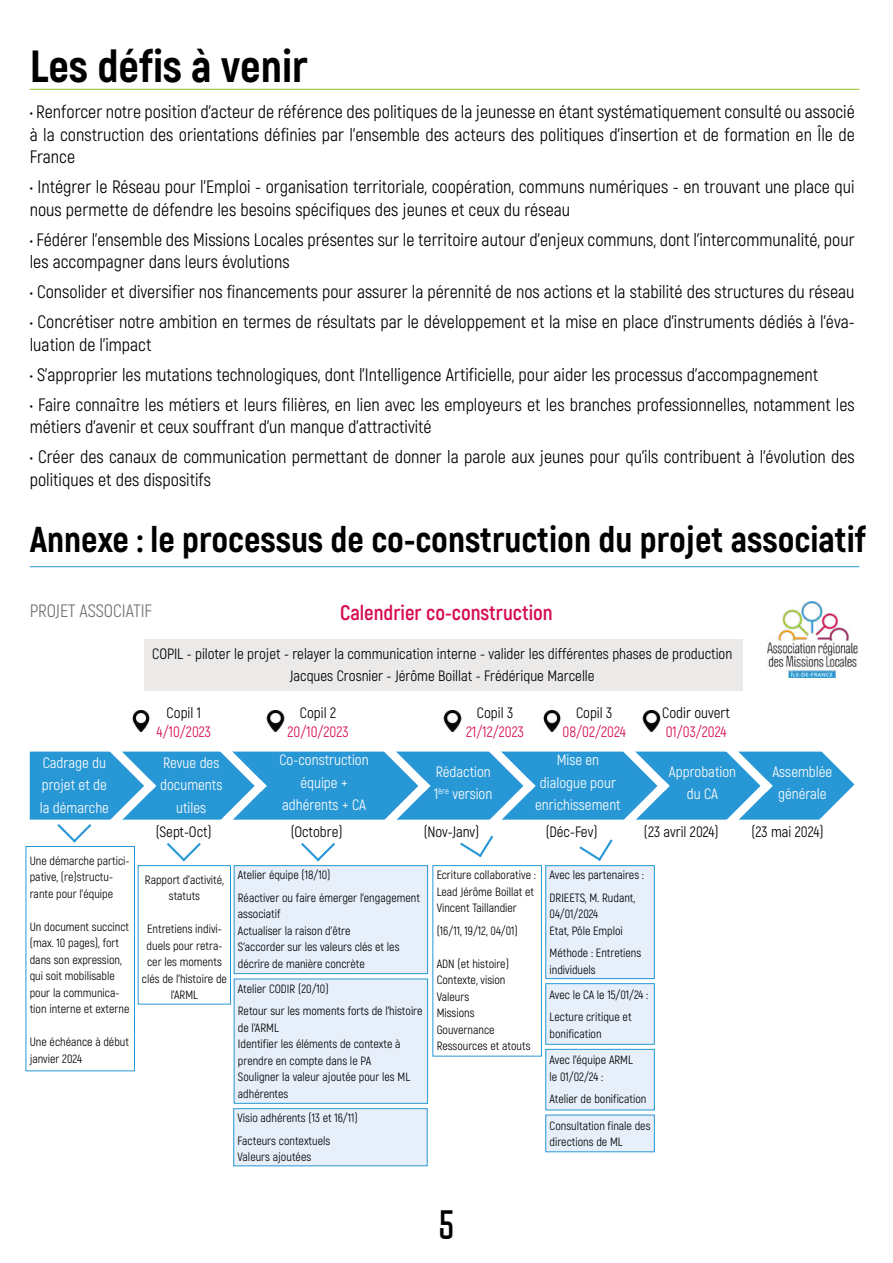
<style>
.page{position:relative;width:893px;height:1263px;background:#fff}
.page>*{position:absolute;margin:0;border:0;box-sizing:border-box;transform-origin:0 0}
.t1{font:800 45px "Akrobat";color:#000}
.t2{font:700 37.5px "Politica";color:#000}
.t3{font:800 36px "Akrobat";color:#000}
.t4{font:700 21px "Akrobat";color:#d60b52}
.t5{font:18px/22.5px "Akrobat";color:#000}
.t6{font:18px "Akrobat";color:#767472}
.t7{font:15px/22.5px "Akrobat";color:#000;text-align:center}
.t8{font:15px/22.5px "Akrobat";color:#fff;text-align:center}
.t9{font:15px "Akrobat";color:#d60b52}
.t10{font:12px/16.5px "Akrobat";color:#000}
</style>
<div class="page">
<div style="left:546px;top:983px;width:108px;height:61px;background:#e7effa;border:1px solid #2897d5"></div>
<div style="left:546px;top:1049px;width:108px;height:61px;background:#e7effa;border:1px solid #2897d5"></div>
<div style="left:546px;top:1115px;width:108px;height:37px;background:#e7effa"></div>
<div style="left:546px;top:865px;width:108px;height:114px;background:#e7effa;border:1px solid #2897d5"></div>
<div style="left:145px;top:639px;width:598px;height:52px;background:#ece9e9"></div>
<hr style="left:30px;top:89px;width:829px;height:1px;background:#95c11f">
<hr style="left:30px;top:566px;width:829px;height:1px;background:#2897d5">
<img style="left:767px;top:601px;width:91px;height:76px">
<div style="left:29px;top:751px;width:763px;height:69px;background:#2897d5"></div>
<svg style="left:792px;top:751px;width:63px;height:69px"></svg>
<svg style="left:356px;top:751px;width:74px;height:69px;background:#4da9dc"></svg>
<svg style="left:698px;top:751px;width:75px;height:69px;background:#4da8dc"></svg>
<img style="left:132px;top:711px;width:18px;height:7px">
<img style="left:266px;top:711px;width:20px;height:21px">
<img style="left:443px;top:711px;width:20px;height:21px">
<img style="left:543px;top:711px;width:18px;height:21px">
<img style="left:642px;top:711px;width:20px;height:7px">
<div style="left:26px;top:846px;width:109px;height:225px;border:1px solid #2897d5"></div>
<div style="left:138px;top:865px;width:93px;height:139px;border:1px solid #2897d5"></div>
<svg style="left:57px;top:718px;width:99px;height:136px"></svg>
<svg style="left:167px;top:718px;width:100px;height:143px"></svg>
<svg style="left:579px;top:718px;width:91px;height:143px"></svg>
<div style="left:433px;top:865px;width:109px;height:191px;border:1px solid #2897d5"></div>
<svg style="left:460px;top:718px;width:75px;height:139px"></svg>
<svg style="left:301px;top:843px;width:34px;height:18px"></svg>
<div style="left:234px;top:865px;width:194px;height:109px;background:#e7effa;border:1px solid #2897d5"></div>
<div style="left:234px;top:979px;width:194px;height:124px;background:#e7effa"></div>
<div style="left:234px;top:1108px;width:193px;height:58px;background:#e7effa;border:1px solid #2897d5"></div>
<h1 class="t1" style="left:30px;top:38px;width:279px">Les défis à venir</h1>
<p class="t5" style="left:30px;top:101px;width:826px;text-align:justify">• Renforcer notre position d’acteur de référence des politiques de la jeunesse en étant systématiquement consulté ou associé à la construction des orientations définies par l’ensemble des acteurs des politiques d’insertion et de formation en Île de France</p>
<p class="t5" style="left:30px;top:176px;width:826px">• Intégrer le Réseau pour l’Emploi - organisation territoriale, coopération, communs numériques - en trouvant une place qui nous permette de défendre les besoins spécifiques des jeunes et ceux du réseau</p>
<p class="t5" style="left:30px;top:228px;width:826px">• Fédérer l’ensemble des Missions Locales présentes sur le territoire autour d’enjeux communs, dont l’intercommunalité, pour les accompagner dans leurs évolutions</p>
<p class="t5" style="left:30px;top:281px;width:826px">• Consolider et diversifier nos financements pour assurer la pérennité de nos actions et la stabilité des structures du réseau</p>
<p class="t5" style="left:30px;top:311px;width:826px">• Concrétiser notre ambition en termes de résultats par le développement et la mise en place d’instruments dédiés à l’éva&shy;luation de l’impact</p>
<p class="t5" style="left:30px;top:363px;width:790px">• S’approprier les mutations technologiques, dont l’Intelligence Artificielle, pour aider les processus d’accompagnement</p>
<p class="t5" style="left:30px;top:393px;width:826px">• Faire connaître les métiers et leurs filières, en lien avec les employeurs et les branches professionnelles, notamment les métiers d’avenir et ceux souffrant d’un manque d’attractivité</p>
<p class="t5" style="left:30px;top:446px;width:826px">• Créer des canaux de communication permettant de donner la parole aux jeunes pour qu’ils contribuent à l’évolution des politiques et des dispositifs</p>
<h3 class="t3" style="left:30px;top:517px;width:838px">Annexe : le processus de co-construction du projet associatif</h3>
<p class="t6" style="left:30px;top:600px;width:124px">PROJET ASSOCIATIF</p>
<p class="t4" style="left:340px;top:600px;width:214px">Calendrier co-construction</p>
<p class="t7" style="left:152px;top:642px;width:582px">COPIL - piloter le projet - relayer la communication interne - valider les différentes phases de production<br>Jacques Crosnier - Jérôme Boillat - Frédérique Marcelle</p>
<p class="t7" style="left:167px;top:701px;width:36px">Copil 1</p>
<p class="t9" style="left:157px;top:723px;width:56px">4/10/2023</p>
<p class="t7" style="left:300px;top:701px;width:38px">Copil 2</p>
<p class="t9" style="left:287px;top:723px;width:63px">20/10/2023</p>
<p class="t7" style="left:477px;top:701px;width:38px">Copil 3</p>
<p class="t9" style="left:466px;top:723px;width:59px">21/12/2023</p>
<p class="t7" style="left:576px;top:701px;width:38px">Copil 3</p>
<p class="t9" style="left:562px;top:723px;width:65px">08/02/2024</p>
<p class="t7" style="left:662px;top:701px;width:69px">Codir ouvert</p>
<p class="t9" style="left:666px;top:723px;width:62px">01/03/2024</p>
<p class="t8" style="left:40px;top:751px;width:71px;text-align:left">Cadrage du projet et de la démarche</p>
<p class="t8" style="left:160px;top:751px;width:64px">Revue des documents utiles</p>
<p class="t8" style="left:279px;top:749px;width:91px">Co-construction équipe + adhérents + CA</p>
<p class="t7" style="left:291px;top:821px;width:53px">(Octobre)</p>
<p class="t7" style="left:156px;top:821px;width:57px">(Sept-Oct)</p>
<p class="t8" style="left:434px;top:760px;width:60px;text-align:left">Rédaction<br>1<sup>ère</sup> version</p>
<p class="t8" style="left:535px;top:749px;width:87px">Mise en dialogue pour enrichissement</p>
<p class="t7" style="left:424px;top:821px;width:57px">(Nov-Janv)</p>
<p class="t8" style="left:669px;top:760px;width:69px">Approbation du CA</p>
<p class="t8" style="left:772px;top:760px;width:61px">Assemblée générale</p>
<p class="t7" style="left:546px;top:821px;width:53px">(Déc-Fev)</p>
<p class="t7" style="left:644px;top:821px;width:76px">(23 avril 2024)</p>
<p class="t7" style="left:751px;top:821px;width:74px">(23 mai 2024)</p>
<p class="t10" style="left:30px;top:852px;width:101px">Une démarche partici&shy;pative, (re)structu&shy;rante pour l’équipe</p>
<p class="t10" style="left:30px;top:918px;width:101px">Un document succinct (max. 10 pages), fort dans son expression, qui soit mobilisable pour la communica&shy;tion interne et externe</p>
<p class="t10" style="left:30px;top:1034px;width:101px">Une échéance à début janvier 2024</p>
<p class="t10" style="left:145px;top:871px;width:81px;text-align:center">Rapport d’activité, statuts</p>
<p class="t10" style="left:142px;top:921px;width:86px;text-align:center">Entretiens indivi&shy;duels pour retra&shy;cer les moments clés de l’histoire de l’ARML</p>
<p class="t10" style="left:238px;top:864px;width:183px;line-height:22.5px">Atelier équipe (18/10)<br>Réactiver ou faire émerger l’engagement</p>
<p class="t10" style="left:238px;top:906px;width:163px">associatif<br>Actualiser la raison d’être<br>S’accorder sur les valeurs clés et les décrire de manière concrète</p>
<p class="t10" style="left:238px;top:977px;width:186px;line-height:22.5px">Atelier CODIR (20/10)<br>Retour sur les moments forts de l’histoire</p>
<p class="t10" style="left:238px;top:1019px;width:174px">de l’ARML<br>Identifier les éléments de contexte à prendre en compte dans le PA<br>Souligner la valeur ajoutée pour les ML adhérentes</p>
<p class="t10" style="left:238px;top:1107px;width:122px;line-height:22.5px">Visio adhérents (13 et 16/11)<br>Facteurs contextuels</p>
<p class="t10" style="left:238px;top:1149px;width:75px">Valeurs ajoutées</p>
<p class="t10" style="left:437px;top:867px;width:101px">Ecriture collaborative :<br>Lead Jérôme Boillat et<br>Vincent Taillandier</p>
<p class="t10" style="left:437px;top:922px;width:83px">(16/11, 19/12, 04/01)</p>
<p class="t10" style="left:437px;top:955px;width:95px">ADN (et histoire)<br>Contexte, vision<br>Valeurs<br>Missions<br>Gouvernance<br>Ressources et atouts</p>
<p class="t10" style="left:550px;top:864px;width:96px;line-height:22.5px">Avec les partenaires :<br>DRIEETS, M. Rudant,</p>
<p class="t10" style="left:550px;top:906px;width:75px">04/01/2024<br>Etat, Pôle Emploi</p>
<p class="t10" style="left:550px;top:945px;width:93px">Méthode : Entretiens individuels</p>
<p class="t10" style="left:550px;top:983px;width:100px;line-height:22.5px">Avec le CA le 15/01/24 :<br>Lecture critique et</p>
<p class="t10" style="left:550px;top:1025px;width:54px">bonification</p>
<p class="t10" style="left:550px;top:1052px;width:85px">Avec l’équipe ARML le 01/02/24 :</p>
<p class="t10" style="left:550px;top:1091px;width:98px">Atelier de bonification</p>
<p class="t10" style="left:550px;top:1117px;width:102px">Consultation finale des directions de ML</p>
<h2 class="t2" style="left:439px;top:1199px;width:17px">5</h2>
</div>
